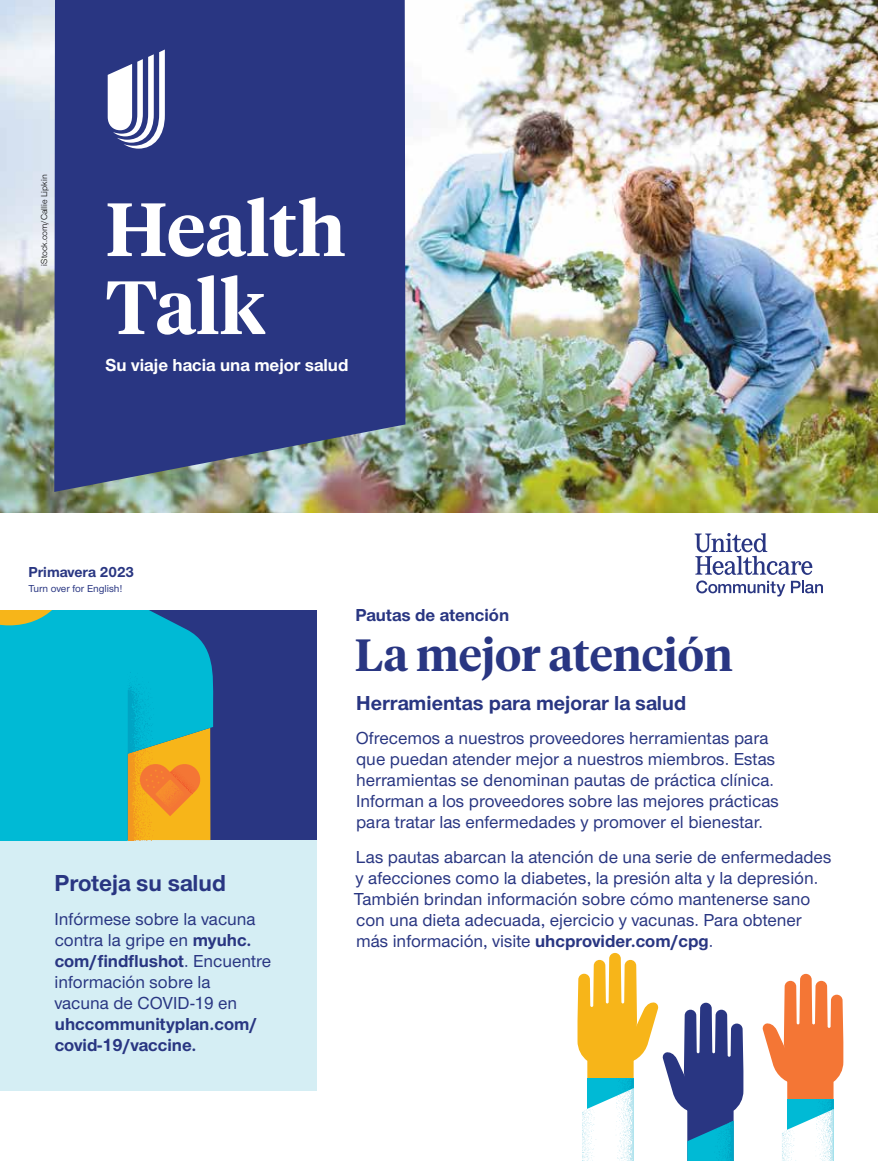
<style>
.page{position:relative;width:878px;height:1161px;background:#fff}
.page>*{position:absolute;margin:0;border:0;box-sizing:border-box;transform-origin:0 0}
.t1{font:600 75px/78px "UHC Serif Headline";color:#fff}
.Hed_serif_secondary{font:600 45px "UHC Serif Headline";color:#293682}
.Sidebar_head_AMC{font:700 24px "UHC Sans";color:#293682}
.Deck_AMC{font:700 21px "UHC Sans";color:#293682}
.Sans_no_indent_AMC{font:500 18px/21px "UHC Sans";color:#293682}
.t2{font:700 18px "UHC Sans";color:#fff}
.t3{font:700 18px "UHC Sans";color:#293682}
.t4{font:700 15px "UHC Sans";color:#293682}
.t5{font:500 10.5px "UHC Sans";color:#293682}
.Legal_language_AMC{font:9px "UHC Sans";color:#000}
.s1{font-weight:700}
</style>
<div class="page">
<img style="left:0;top:0;width:878px;height:513px">
<svg style="left:694px;top:533px;width:129px;height:64px"></svg>
<svg style="left:54px;top:0;width:351px;height:492px;fill:#293682"></svg>
<svg style="left:108px;top:50px;width:57px;height:99px"></svg>
<div style="left:0;top:611px;width:316px;height:480px;background:#d5eef4"></div>
<div style="left:0;top:611px;width:316px;height:229px;background:#293682"></div>
<div style="left:0;top:611px;width:214px;height:229px;background:#00bad5"></div>
<svg style="left:0;top:611px;width:124px;height:14px"></svg>
<svg style="left:128px;top:672px;width:82px;height:168px"></svg>
<svg style="left:762px;top:974px;width:81px;height:187px"></svg>
<svg style="left:577px;top:953px;width:166px;height:208px"></svg>
<p class="Legal_language_AMC" style="left:38px;top:266px;width:93px;rotate:-90deg">iStock.com/Callie Lipkin</p>
<p class="t1" style="left:106px;top:187px;width:241px">Health<br>Talk</p>
<p class="t2" style="left:106px;top:353px;width:244px">Su viaje hacia una mejor salud</p>
<p class="t4" style="left:28px;top:562px;width:107px">Primavera 2023</p>
<p class="t5" style="left:28px;top:582px;width:96px">Turn over for English!</p>
<p class="Sidebar_head_AMC" style="left:54px;top:866px;width:173px">Proteja su salud</p>
<p class="Sans_no_indent_AMC" style="left:54px;top:908px;width:218px">Infórmese sobre la vacuna contra la gripe en <span class="s1">myuhc. com/findflushot</span>. Encuentre información sobre la<br>vacuna de COVID-19 en <span class="s1">uhccommunityplan.com/ covid-19/vaccine.</span></p>
<p class="t3" style="left:355px;top:603px;width:155px">Pautas de atención</p>
<p class="Hed_serif_secondary" style="left:355px;top:624px;width:379px">La mejor atención</p>
<p class="Deck_AMC" style="left:356px;top:689px;width:332px">Herramientas para mejorar la salud</p>
<p class="Sans_no_indent_AMC" style="left:356px;top:727px;width:424px">Ofrecemos a nuestros proveedores herramientas para que puedan atender mejor a nuestros miembros. Estas herramientas se denominan pautas de práctica clínica.<br>Informan a los proveedores sobre las mejores prácticas para tratar las enfermedades y promover el bienestar.</p>
<p class="Sans_no_indent_AMC" style="left:353px;top:845px;width:479px">Las pautas abarcan la atención de una serie de enfermedades y afecciones como la diabetes, la presión alta y la depresión.<br>También brindan información sobre cómo mantenerse sano con una dieta adecuada, ejercicio y vacunas. Para obtener más información, visite <span class="s1">uhcprovider.com/cpg</span>.</p>
</div>
